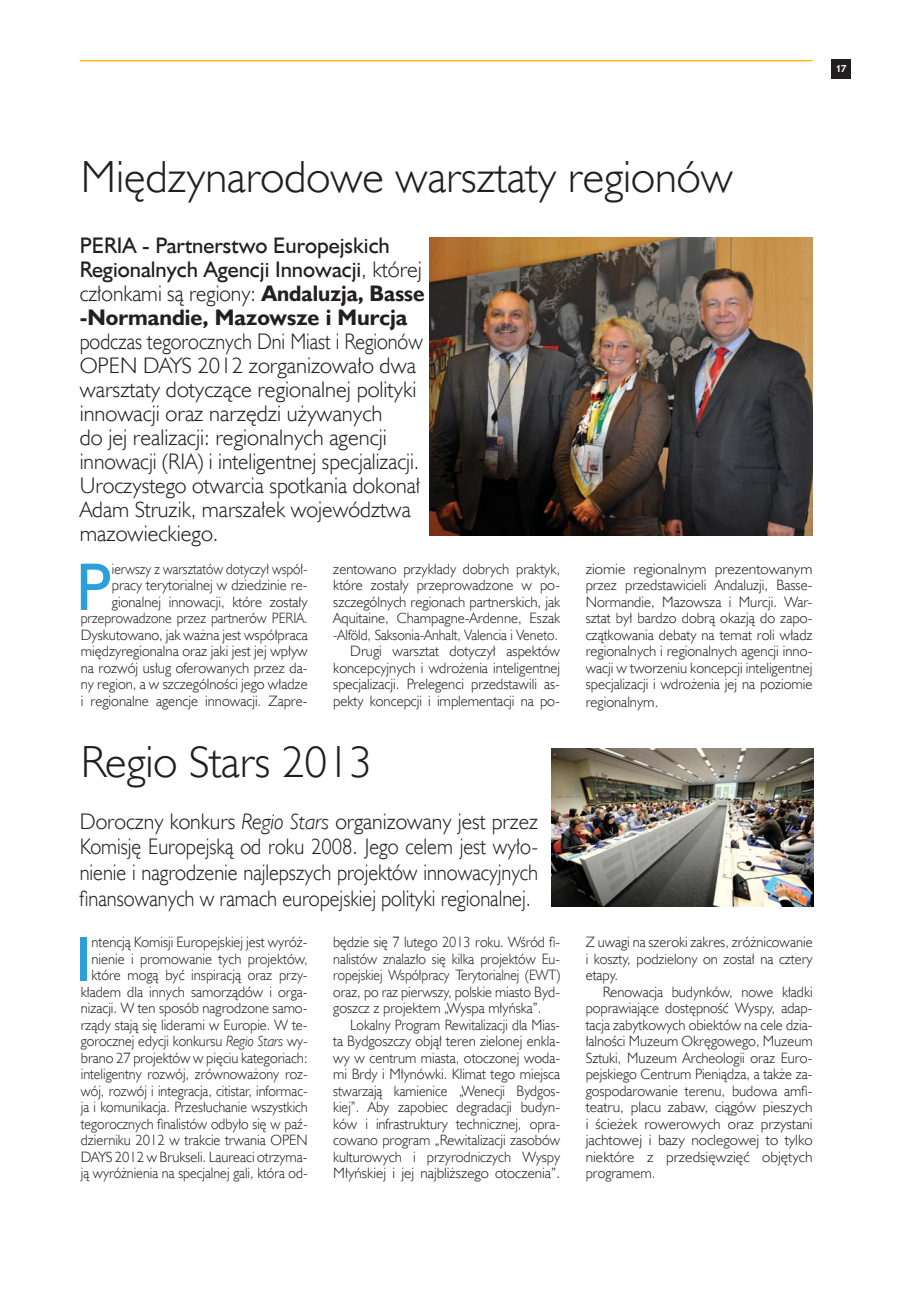
<style>
.page{position:relative;width:919px;height:1289px;background:#fff}
.page>*{position:absolute;margin:0;border:0;box-sizing:border-box;transform-origin:0 0}
.t1{font:67.65px "Humanst 521 EU";color:#2a9fda}
.t2{font:63.3px "Humanst 521 EU";color:#2a9fda}
.t3{font:45px "Humanst 521 Lt EU";color:#231f20}
.t4{font:22.5px/24px "Humanst 521 Lt EU";color:#231f20;scale:.9 1}
.t5{font:22.5px/25.5px "Humanst 521 Lt EU";color:#231f20;text-align:justify}
.t6{font:22.5px/24px "Humanst 521 EU";color:#231f20}
.t7{font:22.5px "Humanst 521 Lt EU";color:#231f20;scale:.96 1}
.t8{font:700 22.5px "Humanst 521 EU";color:#231f20}
.t9{font:15px/16.5px "Humanst 521 Lt EU";color:#231f20;text-align:right}
.t10{font:15px/16.5px "Humanst 521 Lt EU";color:#231f20;text-align:justify;scale:.93 1}
.t11{font:15px/16.5px "Humanst 521 Lt EU";color:#231f20;text-align:right;scale:.91 1}
.t12{font:15px/16.5px "Humanst 521 Lt EU";color:#231f20;text-align:justify;scale:1.04 1}
.t13{font:15px/16.5px "Humanst 521 Lt EU";color:#231f20;text-align:justify;scale:.95 1}
.t14{font:700 10.5px "Opel Sans";color:#fff}
.s1{font-family:"Humanst 521 Lt EU"}
.s2{font-family:"Humanst 521 EU";font-weight:700}
.s3{font-style:italic}
</style>
<div class="page">
<hr style="left:80px;top:60px;width:732px;height:1px;background:#fdb813">
<div style="left:831px;top:60px;width:19px;height:19px;background:#231f20"></div>
<img style="left:429px;top:237px;width:383px;height:298px">
<img style="left:552px;top:748px;width:261px;height:158px">
<p class="t14" style="left:835px;top:62px;width:12px">17</p>
<h3 class="t3" style="left:81px;top:149px;width:653px">Międzynarodowe warsztaty regionów</h3>
<h3 class="t6" style="left:80px;top:232px;width:344px">PERIA - Partnerstwo Europejskich<br>Regionalnych Agencji Innowacji<span class="s1">, której</span></h3>
<h3 class="t7" style="left:80px;top:279px;width:361px">członkami są regiony: <span class="s2">Andaluzja, Basse</span></h3>
<h3 class="t8" style="left:80px;top:303px;width:329px">-Normandie, Mazowsze i Murcja</h3>
<p class="t4" style="left:80px;top:328px;width:383px">podczas tegorocznych Dni Miast i Regionów OPEN DAYS 2012 zorganizowało dwa warsztaty dotyczące regionalnej polityki innowacji oraz narzędzi używanych<br>do jej realizacji: regionalnych agencji innowacji (RIA) i inteligentnej specjalizacji.<br>Uroczystego otwarcia spotkania dokonał Adam Struzik, marszałek województwa mazowieckiego.</p>
<p class="t11" style="left:81px;top:560px;width:251px">ierwszy z warsztatów dotyczył współ&shy;pracy terytorialnej w dziedzinie re&shy;gionalnej innowacji, które zostały przeprowadzone przez partnerów PERIA.<br>Dyskutowano, jak ważna jest współpraca międzyregionalna oraz jaki jest jej wpływ na rozwój usług oferowanych przez da&shy;ny region, a w szczególności jego władze i regionalne agencje innowacji. Zapre-</p>
<p class="t9" style="left:333px;top:560px;width:228px">zentowano przykłady dobrych praktyk, które zostały przeprowadzone w po&shy;szczególnych regionach partnerskich, jak Aquitaine, Champagne-Ardenne, Eszak -Alföld, Saksonia-Anhalt, Valencia i Veneto.<br>Drugi warsztat dotyczył aspektów koncepcyjnych i wdrożenia inteligentnej specjalizacji. Prelegenci przedstawili as&shy;pekty koncepcji i implementacji na po-</p>
<p class="t12" style="left:585px;top:560px;width:220px">ziomie regionalnym prezentowanym przez przedstawicieli Andaluzji, Basse-Normandie, Mazowsza i Murcji. War&shy;sztat był bardzo dobrą okazją do zapo&shy;czątkowania debaty na temat roli władz regionalnych i regionalnych agencji inno&shy;wacji w tworzeniu koncepcji inteligentnej specjalizacji i wdrożenia jej na poziomie</p>
<h1 class="t1" style="left:76px;top:545px;width:37px">P</h1>
<p class="t9" style="left:585px;top:693px;width:74px">regionalnym.</p>
<h3 class="t3" style="left:81px;top:734px;width:293px">Regio Stars 2013</h3>
<h3 class="t5" style="left:80px;top:808px;width:460px">Doroczny konkurs <span class="s3">Regio Stars</span> organizowany jest przez Komisję Europejską od roku 2008. Jego celem jest wyło&shy;nienie i nagrodzenie najlepszych projektów innowacyjnych finansowanych w ramach europejskiej polityki regionalnej.</h3>
<p class="t9" style="left:81px;top:933px;width:228px">ntencją Komisji Europejskiej jest wyróż&shy;nienie i promowanie tych projektów, które mogą być inspiracją oraz przy&shy;kładem dla innych samorządów i orga&shy;nizacji. W ten sposób nagrodzone samo&shy;rządy stają się liderami w Europie. W te&shy;gorocznej edycji konkursu <span class="s3">Regio Stars</span> wy&shy;brano 27 projektów w pięciu kategoriach: inteligentny rozwój, zrównoważony roz&shy;wój, rozwój i integracja, citistar, informac&shy;ja i komunikacja. Przesłuchanie wszyst kich tegorocznych finalistów odbyło się w paź&shy;dzierniku 2012 w trakcie trwania OPEN DAYS 2012 w Brukseli. Laureaci otrzyma&shy;ją wyróżnienia na specjalnej gali, która od-</p>
<p class="t13" style="left:333px;top:933px;width:240px">będzie się 7 lutego 2013 roku. Wśród fi&shy;nalistów znalazło się kilka projektów Eu&shy;ropejskiej Współpracy Terytorialnej (EWT) oraz, po raz pierwszy, polskie miasto Byd&shy;goszcz z projektem „Wyspa młyńska”.</p>
<h2 class="t2" style="left:76px;top:919px;width:17px">I</h2>
<p class="t10" style="left:333px;top:1016px;width:245px;text-indent:17px">Lokalny Program Rewitalizacji dla Mias&shy;ta Bydgoszczy objął teren zielonej enkla&shy;wy w centrum miasta, otoczonej woda&shy;mi Brdy i Młynówki. Klimat tego miejsca stwarzają kamienice „Wenecji Bydgos&shy;kiej”. Aby zapobiec degradacji budyn&shy;ków i infrastruktury technicznej, opra&shy;cowano program „Rewitalizacji zasobów kulturowych i przyrodniczych Wyspy Młyńskiej i jej najbliższego otoczenia”.</p>
<p class="t9" style="left:585px;top:933px;width:228px;text-align:justify">Z uwagi na szeroki zakres, zróżnicowanie i koszty, podzielony on został na cztery etapy.</p>
<p class="t9" style="left:585px;top:983px;width:228px;text-align:justify;text-indent:17px">Renowacja budynków, nowe kładki poprawiające dostępność Wyspy, adap&shy;tacja zabytkowych obiektów na cele dzia&shy;łalności Muzeum Okręgowego, Muzeum Sztuki, Muzeum Archeologii oraz Euro&shy;pejskiego Centrum Pieniądza, a także za&shy;gospodarowanie terenu, budowa amfi&shy;teatru, placu zabaw, ciągów pieszych i ścieżek rowerowych oraz przystani jachtowej i bazy noclegowej to tylko niektóre z przedsięwzięć objętych programem.</p>
</div>
